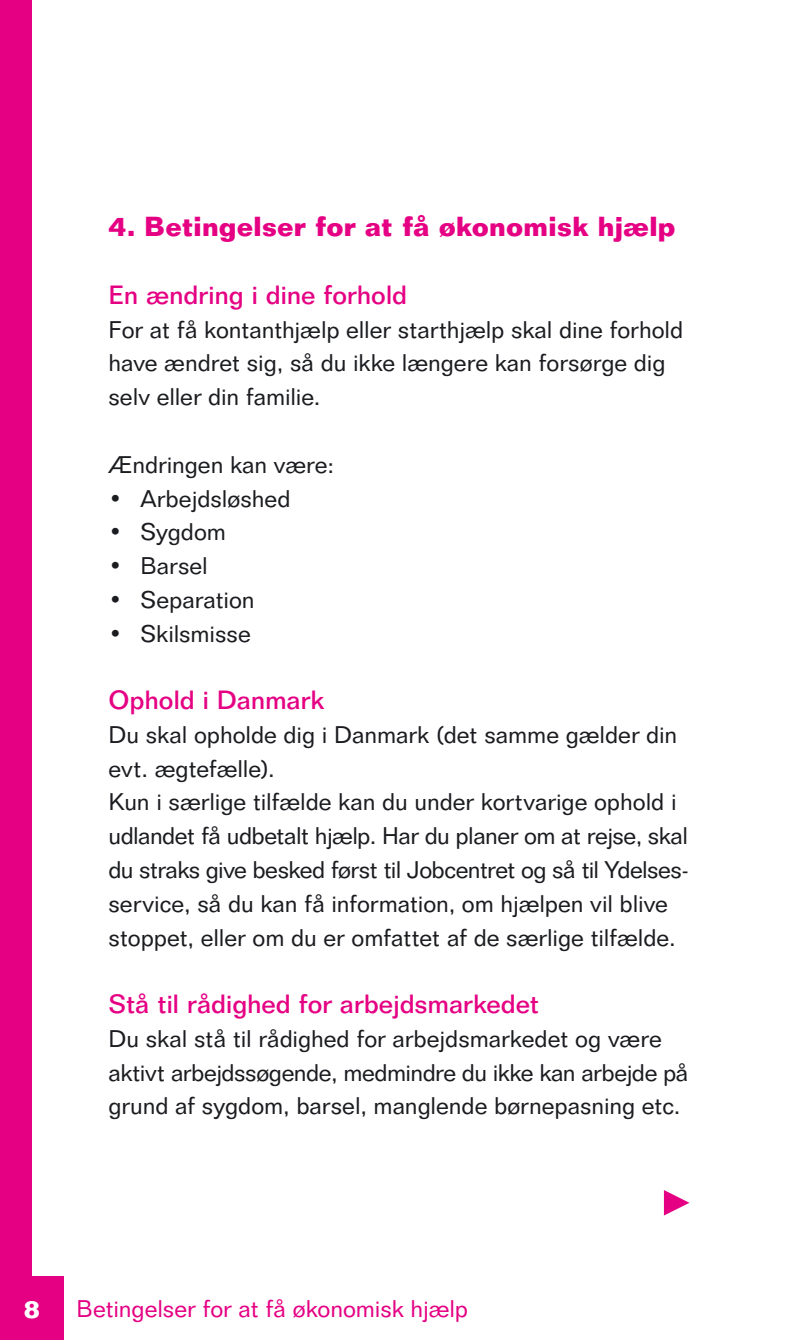
<style>
.page{position:relative;width:798px;height:1340px;background:#fff}
.page>*{position:absolute;margin:0;border:0;box-sizing:border-box;transform-origin:0 0}
.t1{font:700 27px "Folio BT";letter-spacing:-.005em;color:#e50083}
.t2{font:500 25.88px "Folio BT";letter-spacing:-.01em;color:#e50083}
.t3{font:700 24.75px "Folio BT";color:#fff}
.t4{font:23.62px/33.8px "Folio BT";letter-spacing:-.005em;color:#1b1c20}
.t5{font:23.62px "Folio BT";letter-spacing:-.005em;color:#e50083}
</style>
<div class="page">
<div style="left:0;top:0;width:32px;height:1339px;background:#e50083"></div>
<div style="left:0;top:1276px;width:64px;height:63px;background:#e50083"></div>
<svg style="left:663px;top:1190px;width:26px;height:25px"></svg>
<p class="t1" style="left:108px;top:215px;width:568px">4. Betingelser for at få økonomisk hjælp</p>
<p class="t2" style="left:108px;top:279px;width:300px">En ændring i dine forhold</p>
<p class="t4" style="left:108px;top:312px;width:576px">For at få kontanthjælp eller starthjælp skal dine forhold have ændret sig, så du ikke længere kan forsørge dig selv eller din familie.</p>
<p class="t4" style="left:108px;top:447px;width:227px">Ændringen kan være:</p>
<p class="t4" style="left:108px;top:481px;width:183px">• Arbejdsløshed</p>
<p class="t4" style="left:108px;top:515px;width:119px">• Sygdom</p>
<p class="t4" style="left:108px;top:548px;width:101px">• Barsel</p>
<p class="t4" style="left:108px;top:582px;width:147px">• Separation</p>
<p class="t4" style="left:108px;top:616px;width:144px">• Skilsmisse</p>
<p class="t2" style="left:108px;top:684px;width:217px">Ophold i Danmark</p>
<p class="t4" style="left:108px;top:717px;width:582px">Du skal opholde dig i Danmark (det samme gælder din evt. ægtefælle).<br>Kun i særlige tilfælde kan du under kortvarige ophold i udlandet få udbetalt hjælp. Har du planer om at rejse, skal du straks give besked først til Jobcentret og så til Ydelses&shy;service, så du kan få information, om hjælpen vil blive stoppet, eller om du er omfattet af de særlige tilfælde.</p>
<p class="t2" style="left:108px;top:988px;width:432px">Stå til rådighed for arbejdsmarkedet</p>
<p class="t4" style="left:108px;top:1021px;width:581px">Du skal stå til rådighed for arbejdsmarkedet og være aktivt arbejdssøgende, medmindre du ikke kan arbejde på grund af sygdom, barsel, manglende børnepasning etc.</p>
<p class="t3" style="left:24px;top:1298px;width:18px">8</p>
<p class="t5" style="left:77px;top:1294px;width:393px">Betingelser for at få økonomisk hjælp</p>
</div>
